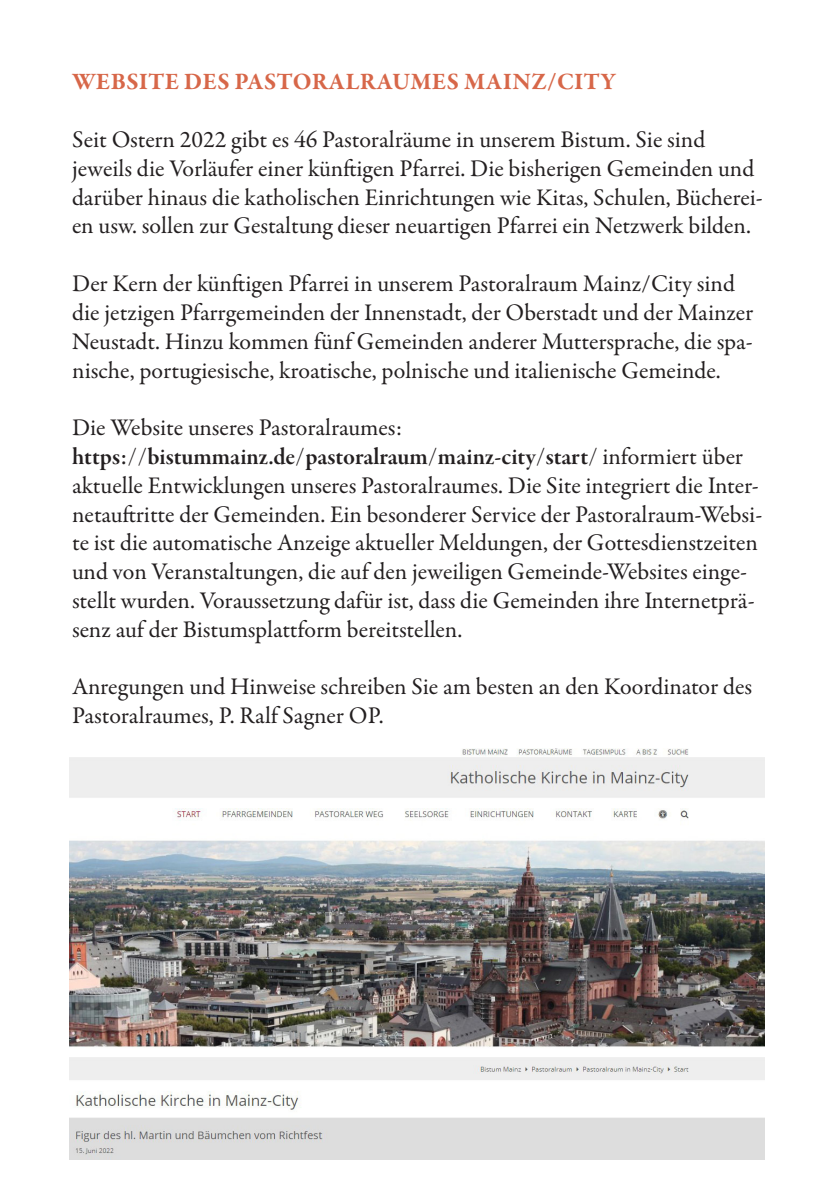
<style>
.page{position:relative;width:840px;height:1191px;background:#fff}
.page>*{position:absolute;margin:0;border:0;box-sizing:border-box;transform-origin:0 0}
.t1{font:24px/28.8px "Garamond Premr Pro";letter-spacing:-.005em;color:#231f20}
.t2{font:24px "Garamond Premr Pro Smbd Subh";color:#231f20}
.t3{font:700 24px "Garamond Premr Pro";letter-spacing:.01em;color:#d76749}
.s1{font-family:"Garamond Premr Pro"}
</style>
<div class="page">
<img style="left:69px;top:748px;width:695px;height:411px">
<p class="t3" style="left:72px;top:67px;width:545px">WEBSITE DES PASTORALRAUMES MAINZ/CITY</p>
<p class="t1" style="left:72px;top:126px;width:692px">Seit Ostern 2022 gibt es 46 Pastoralräume in unserem Bistum. Sie sind jeweils die Vorläufer einer künftigen Pfarrei. Die bisherigen Gemeinden und darüber hinaus die katholischen Einrichtungen wie Kitas, Schulen, Bücherei&shy;en usw. sollen zur Gestaltung dieser neuartigen Pfarrei ein Netzwerk bilden.</p>
<p class="t1" style="left:72px;top:270px;width:682px">Der Kern der künftigen Pfarrei in unserem Pastoralraum Mainz/City sind die jetzigen Pfarrgemeinden der Innenstadt, der Oberstadt und der Mainzer Neustadt. Hinzu kommen fünf Gemeinden anderer Muttersprache, die spa&shy;nische, portugiesische, kroatische, polnische und italienische Gemeinde.</p>
<p class="t1" style="left:72px;top:414px;width:331px">Die Website unseres Pastoralraumes:</p>
<p class="t2" style="left:72px;top:442px;width:672px">https://bistummainz.de/pastoralraum/mainz-city/start/ <span class="s1">informiert über</span></p>
<p class="t1" style="left:72px;top:471px;width:691px">aktuelle Entwicklungen unseres Pastoralraumes. Die Site integriert die Inter&shy;netauftritte der Gemeinden. Ein besonderer Service der Pastoralraum-Websi&shy;te ist die automatische Anzeige aktueller Meldungen, der Gottesdienstzeiten und von Veranstaltungen, die auf den jeweiligen Gemeinde-Websites einge&shy;stellt wurden. Voraussetzung dafür ist, dass die Gemeinden ihre Internetprä&shy;senz auf der Bistumsplattform bereitstellen.</p>
<p class="t1" style="left:72px;top:673px;width:681px">Anregungen und Hinweise schreiben Sie am besten an den Koordinator des<br>Pastoralraumes, P. Ralf Sagner OP.</p>
</div>
